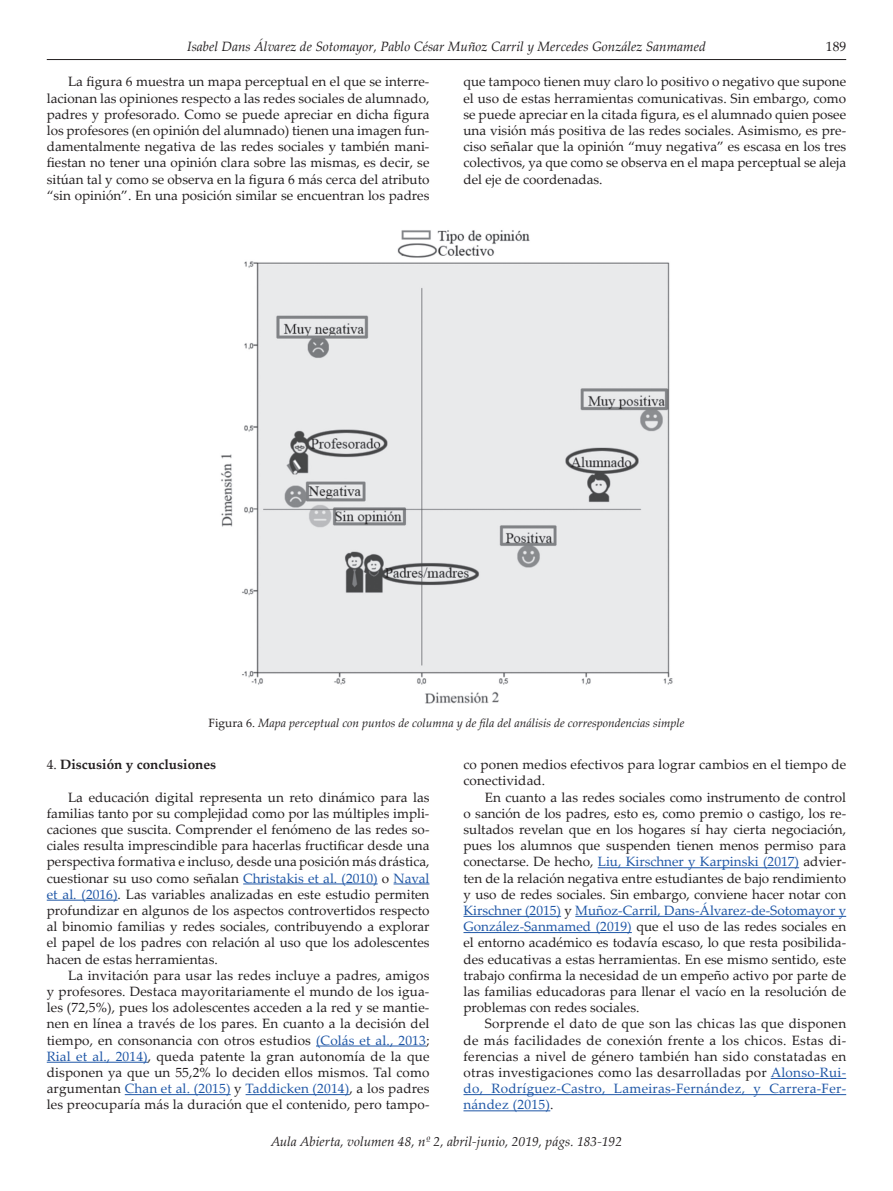
<style>
.page{position:relative;width:893px;height:1191px;background:#fff}
.page>*{position:absolute;margin:0;border:0;box-sizing:border-box;transform-origin:0 0}
.t1{font:13.5px/16.2px "Palatino Linotype";color:#231f20;text-align:justify}
.t2{font:italic 13.5px "Palatino Linotype";color:#231f20}
.t3{font:700 13.5px "Palatino Linotype";color:#231f20}
.t4{font:italic 12px "Palatino Linotype";color:#231f20}
.s1{font-style:normal}
.s2{font-weight:400}
.s3{color:#1e56a6}
</style>
<div class="page">
<hr style="left:47px;top:59px;width:799px;height:1px;background:#231f20">
<img style="left:221px;top:230px;width:452px;height:474px">
<hr style="left:243px;top:883px;width:135px;height:1px;background:#1e56a6">
<hr style="left:394px;top:883px;width:35px;height:1px;background:#1e56a6">
<hr style="left:47px;top:899px;width:71px;height:1px;background:#1e56a6">
<hr style="left:316px;top:1045px;width:110px;height:1px;background:#1e56a6">
<hr style="left:47px;top:1061px;width:101px;height:1px;background:#1e56a6">
<hr style="left:125px;top:1094px;width:106px;height:1px;background:#1e56a6">
<hr style="left:246px;top:1094px;width:103px;height:1px;background:#1e56a6">
<hr style="left:598px;top:867px;width:201px;height:1px;background:#1e56a6">
<hr style="left:463px;top:916px;width:98px;height:1px;background:#1e56a6">
<hr style="left:575px;top:916px;width:271px;height:1px;background:#1e56a6">
<hr style="left:463px;top:932px;width:169px;height:1px;background:#1e56a6">
<hr style="left:771px;top:1078px;width:75px;height:1px;background:#1e56a6">
<hr style="left:463px;top:1094px;width:383px;height:1px;background:#1e56a6">
<hr style="left:463px;top:1110px;width:87px;height:1px;background:#1e56a6">
<p class="t2" style="left:187px;top:36px;width:520px">Isabel Dans Álvarez de Sotomayor, Pablo César Muñoz Carril y Mercedes González Sanmamed</p>
<p class="t1" style="left:826px;top:38px;width:22px">189</p>
<p class="t1" style="left:47px;top:73px;width:384px;text-indent:21px">La figura 6 muestra un mapa perceptual en el que se interre&shy;lacionan las opiniones respecto a las redes sociales de alumnado, padres y profesorado. Como se puede apreciar en dicha figura los profesores (en opinión del alumnado) tienen una imagen fun&shy;damentalmente negativa de las redes sociales y también mani&shy;fiestan no tener una opinión clara sobre las mismas, es decir, se sitúan tal y como se observa en la figura 6 más cerca del atributo “sin opinión”. En una posición similar se encuentran los padres</p>
<p class="t1" style="left:463px;top:73px;width:384px">que tampoco tienen muy claro lo positivo o negativo que supone el uso de estas herramientas comunicativas. Sin embargo, como se puede apreciar en la citada figura, es el alumnado quien posee una visión más positiva de las redes sociales. Asimismo, es pre&shy;ciso señalar que la opinión “muy negativa” es escasa en los tres colectivos, ya que como se observa en el mapa perceptual se aleja del eje de coordenadas.</p>
<p class="t4" style="left:208px;top:714px;width:478px"><span class="s1">Figura 6.</span> Mapa perceptual con puntos de columna y de fila del análisis de correspondencias simple</p>
<p class="t3" style="left:47px;top:755px;width:171px"><span class="s2">4.</span> Discusión y conclusiones</p>
<p class="t1" style="left:47px;top:788px;width:384px;text-indent:21px">La educación digital representa un reto dinámico para las familias tanto por su complejidad como por las múltiples impli&shy;caciones que suscita. Comprender el fenómeno de las redes so&shy;ciales resulta imprescindible para hacerlas fructificar desde una perspectiva formativa e incluso, desde una posición más drástica, cuestionar su uso como señalan <span class="s3">Christakis et al. (2010)</span> o <span class="s3">Naval et al. (2016)</span>. Las variables analizadas en este estudio permiten profundizar en algunos de los aspectos controvertidos respecto al binomio familias y redes sociales, contribuyendo a explorar el papel de los padres con relación al uso que los adolescentes hacen de estas herramientas.</p>
<p class="t1" style="left:47px;top:966px;width:384px;text-indent:21px">La invitación para usar las redes incluye a padres, amigos y profesores. Destaca mayoritariamente el mundo de los igua&shy;les (72,5%), pues los adolescentes acceden a la red y se mantie&shy;nen en línea a través de los pares. En cuanto a la decisión del tiempo, en consonancia con otros estudios <span class="s3">(Colás et al., 2013</span>; <span class="s3">Rial et al., 2014)</span>, queda patente la gran autonomía de la que disponen ya que un 55,2% lo deciden ellos mismos. Tal como argumentan <span class="s3">Chan et al. (2015)</span> y <span class="s3">Taddicken (2014)</span>, a los padres les preocuparía más la duración que el contenido, pero tampo-</p>
<p class="t1" style="left:463px;top:756px;width:384px">co ponen medios efectivos para lograr cambios en el tiempo de conectividad.</p>
<p class="t1" style="left:463px;top:788px;width:384px;text-indent:21px">En cuanto a las redes sociales como instrumento de control o sanción de los padres, esto es, como premio o castigo, los re&shy;sultados revelan que en los hogares sí hay cierta negociación, pues los alumnos que suspenden tienen menos permiso para conectarse. De hecho, <span class="s3">Liu, Kirschner y Karpinski (2017)</span> advier&shy;ten de la relación negativa entre estudiantes de bajo rendimiento y uso de redes sociales. Sin embargo, conviene hacer notar con <span class="s3">Kirschner (2015)</span> y <span class="s3">Muñoz-Carril, Dans-Álvarez-de-Sotomayor y González-Sanmamed (2019)</span> que el uso de las redes sociales en el entorno académico es todavía escaso, lo que resta posibilida&shy;des educativas a estas herramientas. En ese mismo sentido, este trabajo confirma la necesidad de un empeño activo por parte de las familias educadoras para llenar el vacío en la resolución de problemas con redes sociales.</p>
<p class="t1" style="left:463px;top:1015px;width:384px;text-indent:21px">Sorprende el dato de que son las chicas las que disponen de más facilidades de conexión frente a los chicos. Estas di&shy;ferencias a nivel de género también han sido constatadas en otras investigaciones como las desarrolladas por <span class="s3">Alonso-Rui&shy;do, Rodríguez-Castro, Lameiras-Fernández, y Carrera-Fer&shy;nández (2015)</span>.</p>
<p class="t2" style="left:271px;top:1131px;width:353px">Aula Abierta, volumen 48, nº 2, abril-junio, 2019, págs. 183-192</p>
</div>
